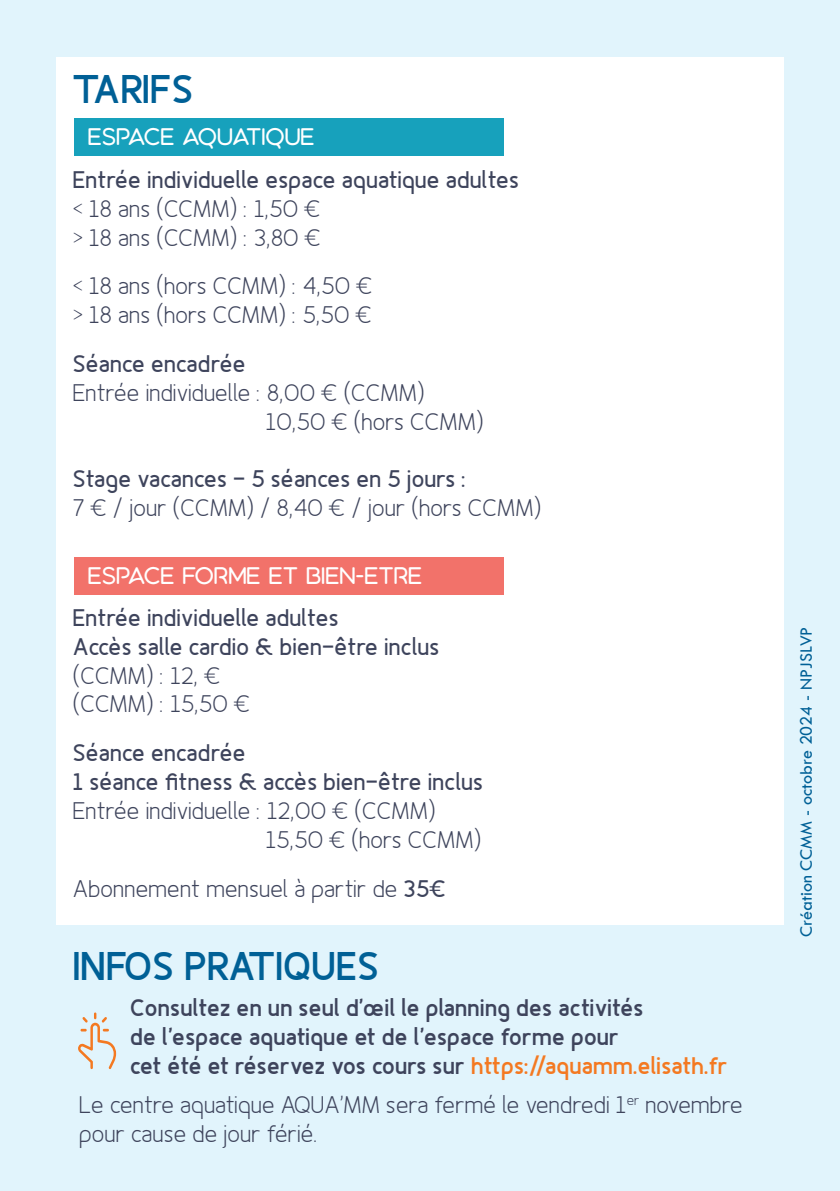
<style>
.page{position:relative;width:840px;height:1191px;background:#fff}
.page>*{position:absolute;margin:0;border:0;box-sizing:border-box;transform-origin:0 0}
.t1{font:900 40px "Fineness Pro";color:#006096}
.t2{font:300 24px/28.8px "Fineness Pro";color:#3e445c}
.t3{font:700 24px "Fineness Pro";color:#3e445c}
.t4{font:900 24px/28.8px "Fineness Pro";color:#3e445c}
.t5{font:21.4px "Aquatico";color:#fff}
.t6{font:18px "Tw Cen";color:#006096}
.s1{font-weight:700}
.s2{color:#f47921}
</style>
<div class="page">
<div style="left:0;top:0;width:839px;height:1191px;background:#e1f4fc"></div>
<div style="left:56px;top:57px;width:726px;height:867px;background:#fff"></div>
<div style="left:74px;top:118px;width:429px;height:38px;background:#17a1bc"></div>
<div style="left:74px;top:557px;width:429px;height:37px;background:#f2726a"></div>
<svg style="left:78px;top:1012px;width:38px;height:57px"></svg>
<p class="t1" style="left:74px;top:65px;width:123px">TARIFS</p>
<p class="t5" style="left:88px;top:126px;width:228px">ESPACE AQUATIQUE</p>
<p class="t3" style="left:74px;top:165px;width:447px">Entrée individuelle espace aquatique adultes</p>
<p class="t2" style="left:74px;top:194px;width:249px">&lt; 18 ans (CCMM) : 1,50 €</p>
<p class="t2" style="left:74px;top:223px;width:250px">&gt; 18 ans (CCMM) : 3,80 €</p>
<p class="t2" style="left:74px;top:272px;width:301px">&lt; 18 ans (hors CCMM) : 4,50 €</p>
<p class="t2" style="left:74px;top:300px;width:300px">&gt; 18 ans (hors CCMM) : 5,50 €</p>
<p class="t3" style="left:74px;top:349px;width:174px">Séance encadrée</p>
<p class="t2" style="left:74px;top:378px;width:353px">Entrée individuelle : 8,00 € (CCMM)</p>
<p class="t2" style="left:266px;top:407px;width:219px">10,50 € (hors CCMM)</p>
<p class="t2" style="left:74px;top:464px;width:470px"><span class="s1">Stage vacances - 5 séances en 5 jours :<br></span>7 € / jour (CCMM) / 8,40 € / jour (hors CCMM)</p>
<p class="t5" style="left:88px;top:565px;width:335px">ESPACE FORME ET BIEN-ETRE</p>
<p class="t3" style="left:74px;top:603px;width:267px">Entrée individuelle adultes</p>
<p class="t3" style="left:74px;top:632px;width:368px">Accès salle cardio &amp; bien-être inclus</p>
<p class="t2" style="left:74px;top:661px;width:149px">(CCMM) : 12, €</p>
<p class="t2" style="left:74px;top:689px;width:179px">(CCMM) : 15,50 €</p>
<p class="t3" style="left:74px;top:738px;width:174px">Séance encadrée</p>
<p class="t3" style="left:74px;top:767px;width:411px">1 séance fitness &amp; accès bien-être inclus</p>
<p class="t2" style="left:74px;top:796px;width:364px">Entrée individuelle : 12,00 € (CCMM)</p>
<p class="t2" style="left:266px;top:825px;width:217px">15,50 € (hors CCMM)</p>
<p class="t2" style="left:74px;top:873px;width:374px">Abonnement mensuel à partir de <span class="s1">35€</span></p>
<p class="t1" style="left:74px;top:942px;width:308px">INFOS PRATIQUES</p>
<p class="t4" style="left:131px;top:993px;width:599px">Consultez en un seul d’œil le planning des activités<br>de l’espace aquatique et de l’espace forme pour<br>cet été et réservez vos cours sur <span class="s2">https://aquamm.elisath.fr</span></p>
<p class="t2" style="left:80px;top:1090px;width:665px">Le centre aquatique AQUA’MM sera fermé le vendredi 1<sup>er</sup> novembre pour cause de jour férié.</p>
<p class="t6" style="left:794px;top:937px;width:312px;rotate:-90deg">Création CCMM - octobre 2024 - NPJSLVP</p>
</div>
